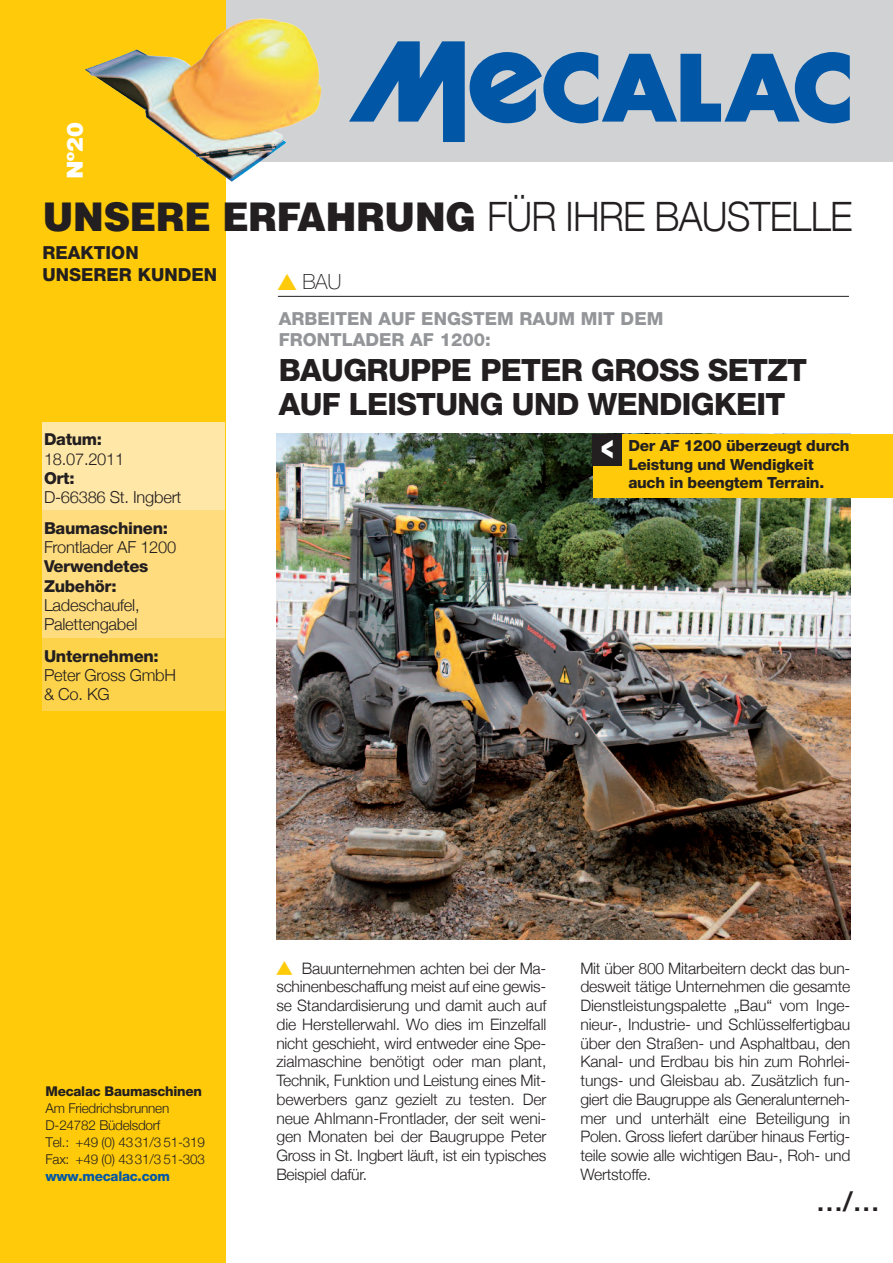
<style>
.page{position:relative;width:893px;height:1263px;background:#fff}
.page>*{position:absolute;margin:0;border:0;box-sizing:border-box;transform-origin:0 0}
.t1{font:300 40.5px "Helvetica Neue";letter-spacing:-.02em;color:#231f20;scale:.93 1}
.t2{font:900 31.5px "Helvetica";color:#fff;scale:.6 1}
.t3{font:800 30.75px/34.5px "Helvetica Neue";letter-spacing:-.02em;color:#231f20}
.t4{font:500 27px "Helvetica Neue";color:#231f20}
.t5{font:900 22.5px "Helvetica";color:#fff}
.t6{font:100 21px "Helvetica Neue";color:#231f20}
.t7{font:800 18px/21px "Helvetica Neue";color:#939598}
.t8{font:800 18px/21px "Helvetica Neue";color:#231f20}
.t9{font:300 16.5px/19px "Helvetica Neue";letter-spacing:-.015em;color:#231f20}
.t10{font:800 16.5px/19.2px "Helvetica Neue";letter-spacing:-.02em;color:#231f20}
.t11{font:300 15.75px/18.8px "Helvetica Neue";letter-spacing:-.015em;color:#231f20;text-align:justify}
.t12{font:800 15.3px/18.5px "Helvetica Neue";letter-spacing:-.02em;color:#231f20}
.t13{font:300 13.5px/16.8px "Helvetica Neue";letter-spacing:-.015em;color:#231f20}
.t14{font:800 13.5px "Helvetica Neue";letter-spacing:-.02em;color:#231f20}
.t15{font:800 13.5px "Helvetica Neue";letter-spacing:-.02em;color:#0157a6}
.s1{font-family:"Helvetica";font-weight:900}
.s2{color:#feca0a}
</style>
<div class="page">
<img style="left:276px;top:434px;width:574px;height:506px">
<div style="left:0;top:0;width:893px;height:162px;background:#d1d2d4"></div>
<div style="left:0;top:0;width:225px;height:1263px;background:#feca0a"></div>
<div style="left:43px;top:423px;width:182px;height:87px;background:#ffe7a7"></div>
<hr style="left:278px;top:296px;width:571px;height:1px;background:#231f20">
<div style="left:43px;top:638px;width:182px;height:72px;background:#fed34c"></div>
<div style="left:593px;top:434px;width:300px;height:63px;background:#feca0a"></div>
<div style="left:593px;top:434px;width:29px;height:32px;background:#231f20"></div>
<img style="left:85px;top:18px;width:236px;height:164px">
<div style="left:43px;top:510px;width:182px;height:128px;background:#ffdc7e"></div>
<svg style="left:349px;top:41px;width:501px;height:101px"></svg>
<h3 class="t5" style="left:61px;top:179px;width:59px;rotate:-90deg">Nº20</h3>
<h1 class="t1" style="left:43px;top:191px;width:872px"><span class="s1">UNSERE ERFAHRUNG</span> FÜR IHRE BAUSTELLE</h1>
<p class="t8" style="left:43px;top:244px;width:176px">REAKTION<br>UNSERER KUNDEN</p>
<p class="t10" style="left:44px;top:431px;width:60px">Datum:</p>
<p class="t9" style="left:44px;top:449px;width:82px">18.07.2011</p>
<p class="t10" style="left:44px;top:470px;width:32px">Ort:</p>
<p class="t9" style="left:44px;top:487px;width:139px">D-66386 St. Ingbert</p>
<p class="t10" style="left:44px;top:520px;width:125px">Baumaschinen:</p>
<p class="t9" style="left:44px;top:537px;width:134px">Frontlader AF 1200</p>
<p class="t10" style="left:44px;top:558px;width:106px">Verwendetes<br>Zubehör:</p>
<p class="t9" style="left:44px;top:595px;width:97px">Ladeschaufel,<br>Palettengabel</p>
<p class="t10" style="left:44px;top:648px;width:116px">Unternehmen:</p>
<p class="t9" style="left:44px;top:665px;width:134px">Peter Gross GmbH &amp; Co. KG</p>
<h3 class="t6" style="left:278px;top:274px;width:65px"><span class="s2">▲</span> BAU</h3>
<p class="t7" style="left:279px;top:310px;width:386px">ARBEITEN AUF ENGSTEM RAUM MIT DEM<br>FRONTLADER AF 1200:</p>
<h3 class="t3" style="left:279px;top:355px;width:530px">BAUGRUPPE PETER GROSS SETZT<br>AUF LEISTUNG UND WENDIGKEIT</h3>
<h2 class="t2" style="left:601px;top:427px;width:22px">&lt;</h2>
<p class="t12" style="left:628px;top:438px;width:223px">Der AF 1200 überzeugt durch<br>Leistung und Wendigkeit auch in beengtem Terrain.</p>
<p class="t14" style="left:46px;top:1086px;width:158px">Mecalac Baumaschinen</p>
<p class="t13" style="left:46px;top:1099px;width:161px">Am Friedrichsbrunnen<br>D-24782 Büdelsdorf<br>Tel.: +49 (0) 4331/3 51-319<br>Fax: +49 (0) 4331/3 51-303</p>
<p class="t15" style="left:46px;top:1171px;width:126px">www.mecalac.com</p>
<p class="t11" style="left:276px;top:958px;width:272px"><span class="s2">▲</span> Bauunternehmen achten bei der Ma&shy;schinenbeschaffung meist auf eine gewis&shy;se Standardisierung und damit auch auf die Herstellerwahl. Wo dies im Einzelfall nicht geschieht, wird entweder eine Spe&shy;zialmaschine benötigt oder man plant, Technik, Funktion und Leistung eines Mit&shy;bewerbers ganz gezielt zu testen. Der neue Ahlmann-Frontlader, der seit weni&shy;gen Monaten bei der Baugruppe Peter Gross in St. Ingbert läuft, ist ein typisches Beispiel dafür.</p>
<p class="t11" style="left:580px;top:958px;width:272px">Mit über 800 Mitarbeitern deckt das bun&shy;desweit tätige Unternehmen die gesamte Dienstleistungspalette „Bau“ vom Inge&shy;nieur-, Industrie- und Schlüsselfertigbau über den Straßen- und Asphaltbau, den Kanal- und Erdbau bis hin zum Rohrlei&shy;tungs- und Gleisbau ab. Zusätzlich fun&shy;giert die Baugruppe als Generalunterneh&shy;mer und unterhält eine Beteiligung in Polen. Gross liefert darüber hinaus Fertig&shy;teile sowie alle wichtigen Bau-, Roh- und Wertstoffe.</p>
<h3 class="t4" style="left:816px;top:1192px;width:65px">…/…</h3>
</div>
